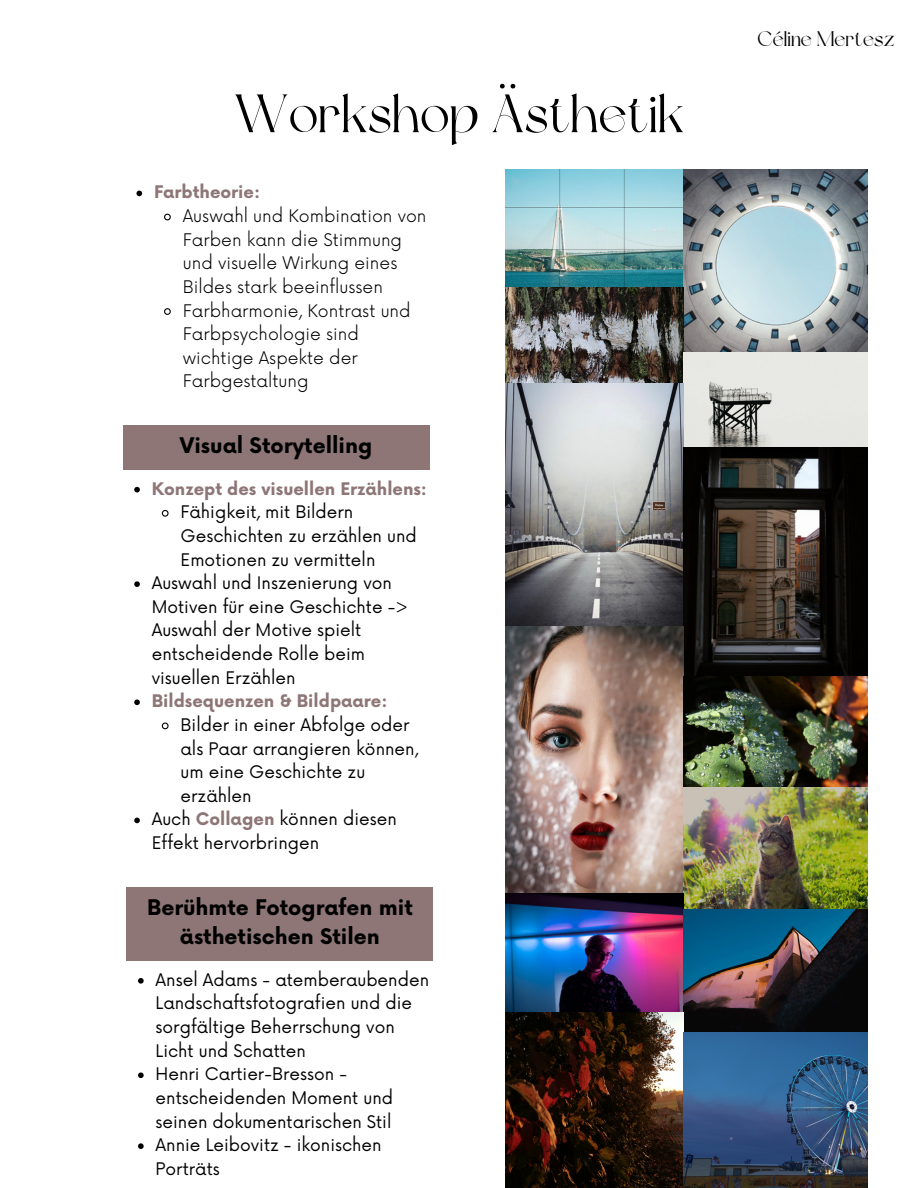
<style>
.page{position:relative;width:918px;height:1188px;background:#fff}
.page>*{position:absolute;margin:0;border:0;box-sizing:border-box;transform-origin:0 0}
.t1{font:53.7px "Dream Avenue";color:#000}
.t2{font:700 21px/29.2px "Now";color:#000;text-align:center}
.t3{font:21px "Dream Avenue";color:#000}
.t4{font:16.95px/23.7px "Now";color:#000}
.t5{font:300 16.95px/23.7px "Now";color:#000}
.t6{font:700 16.95px "Now";color:#8e7677}
.s1{font-weight:700;color:#8e7677}
</style>
<div class="page">
<div style="left:127px;top:887px;width:306px;height:74px;background:#8e7677"></div>
<div style="left:123px;top:425px;width:306px;height:44px;background:#8e7677"></div>
<svg style="left:136px;top:191px;width:6px;height:5px"></svg>
<svg style="left:164px;top:213px;width:7px;height:8px"></svg>
<svg style="left:164px;top:308px;width:7px;height:7px"></svg>
<svg style="left:138px;top:978px;width:6px;height:6px"></svg>
<svg style="left:138px;top:1072px;width:6px;height:6px"></svg>
<svg style="left:138px;top:1143px;width:6px;height:6px"></svg>
<svg style="left:134px;top:487px;width:6px;height:5px"></svg>
<svg style="left:161px;top:509px;width:8px;height:8px"></svg>
<svg style="left:134px;top:581px;width:6px;height:6px"></svg>
<svg style="left:134px;top:699px;width:6px;height:6px"></svg>
<svg style="left:161px;top:722px;width:8px;height:8px"></svg>
<svg style="left:134px;top:818px;width:6px;height:5px"></svg>
<img style="left:506px;top:169px;width:178px;height:1019px">
<img style="left:684px;top:169px;width:183px;height:278px">
<img style="left:684px;top:447px;width:183px;height:741px">
<p class="t1" style="left:234px;top:92px;width:452px">Workshop Ästhetik</p>
<p class="t6" style="left:154px;top:183px;width:108px">Farbtheorie:</p>
<p class="t5" style="left:183px;top:205px;width:245px">Auswahl und Kombination von<br>Farben kann die Stimmung und visuelle Wirkung eines<br>Bildes stark beeinflussen</p>
<p class="t5" style="left:183px;top:299px;width:229px">Farbharmonie, Kontrast und<br>Farbpsychologie sind wichtige Aspekte der<br>Farbgestaltung</p>
<p class="t2" style="left:180px;top:432px;width:194px">Visual Storytelling</p>
<p class="t6" style="left:152px;top:479px;width:277px">Konzept des visuellen Erzählens:</p>
<p class="t4" style="left:181px;top:501px;width:238px">Fähigkeit, mit Bildern<br>Geschichten zu erzählen und<br>Emotionen zu vermitteln</p>
<p class="t4" style="left:152px;top:572px;width:258px">Auswahl und Inszenierung von<br>Motiven für eine Geschichte -&gt;<br>Auswahl der Motive spielt entscheidende Rolle beim visuellen Erzählen</p>
<p class="t6" style="left:152px;top:692px;width:237px">Bildsequenzen &amp; Bildpaare:</p>
<p class="t4" style="left:181px;top:714px;width:239px">Bilder in einer Abfolge oder als Paar arrangieren können, um eine Geschichte zu erzählen</p>
<p class="t4" style="left:152px;top:808px;width:247px">Auch <span class="s1">Collagen</span> können diesen<br>Effekt hervorbringen</p>
<p class="t2" style="left:147px;top:894px;width:267px">Berühmte Fotografen mit ästhetischen Stilen</p>
<p class="t4" style="left:156px;top:969px;width:275px">Ansel Adams - atemberaubenden<br>Landschaftsfotografien und die sorgfältige Beherrschung von<br>Licht und Schatten</p>
<p class="t4" style="left:156px;top:1063px;width:239px">Henri Cartier-Bresson - entscheidenden Moment und seinen dokumentarischen Stil</p>
<p class="t4" style="left:156px;top:1134px;width:228px">Annie Leibovitz - ikonischen<br>Porträts</p>
<p class="t3" style="left:758px;top:31px;width:139px">Céline Mertesz</p>
</div>
